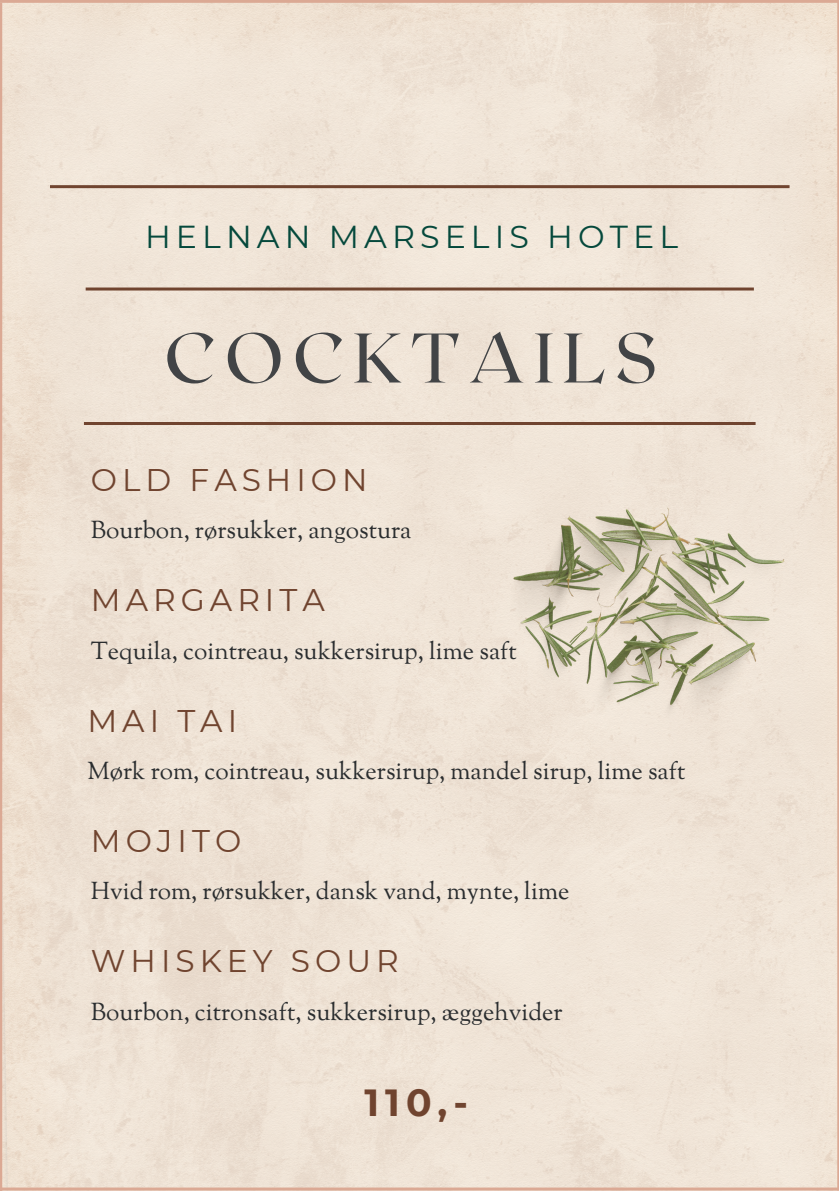
<style>
.page{position:relative;width:839px;height:1191px;background:#fff}
.page>*{position:absolute;margin:0;border:0;box-sizing:border-box;transform-origin:0 0}
.t1{font:70px "Roxborough CF";letter-spacing:.13em;color:#424446}
.t2{font:700 37.8px "Montserrat";color:#70442f}
.t3{font:31.8px "Montserrat";letter-spacing:.16em;color:#05493c}
.t4{font:31.2px "Montserrat";letter-spacing:.16em;color:#70442f}
.t5{font:24.4px "Sorts Mill Goudy";color:#2a2d2f}
</style>
<div class="page">
<img style="left:2px;top:3px;width:835px;height:1185px">
<hr style="left:0;top:0;width:838px;height:3px;background:#dba994">
<hr style="left:0;top:3px;width:2px;height:1188px;background:#dba994">
<hr style="left:837px;top:0;width:1px;height:1191px;background:#dba994">
<hr style="left:0;top:1188px;width:838px;height:3px;background:#dba994">
<hr style="left:86px;top:288px;width:667px;height:3px;background:#70442f">
<hr style="left:84px;top:422px;width:671px;height:3px;background:#70442f">
<hr style="left:50px;top:185px;width:739px;height:3px;background:#70442f">
<h3 class="t3" style="left:145px;top:214px;width:534px">HELNAN MARSELIS HOTEL</h3>
<h1 class="t1" style="left:164px;top:313px;width:494px">COCKTAILS</h1>
<p class="t4" style="left:91px;top:458px;width:278px">OLD FASHION</p>
<p class="t5" style="left:91px;top:515px;width:322px">Bourbon, rørsukker, angostura</p>
<p class="t4" style="left:91px;top:579px;width:235px">MARGARITA</p>
<p class="t5" style="left:91px;top:635px;width:427px">Tequila, cointreau, sukkersirup, lime saft</p>
<p class="t4" style="left:87px;top:699px;width:151px">MAI TAI</p>
<p class="t5" style="left:87px;top:756px;width:599px">Mørk rom, cointreau, sukkersirup, mandel sirup, lime saft</p>
<p class="t4" style="left:91px;top:820px;width:152px">MOJITO</p>
<p class="t5" style="left:91px;top:876px;width:480px">Hvid rom, rørsukker, dansk vand, mynte, lime</p>
<p class="t4" style="left:91px;top:940px;width:309px">WHISKEY SOUR</p>
<p class="t5" style="left:91px;top:996px;width:473px">Bourbon, citronsaft, sukkersirup, æggehvider</p>
<h2 class="t2" style="left:364px;top:1076px;width:105px">110,-</h2>
</div>
